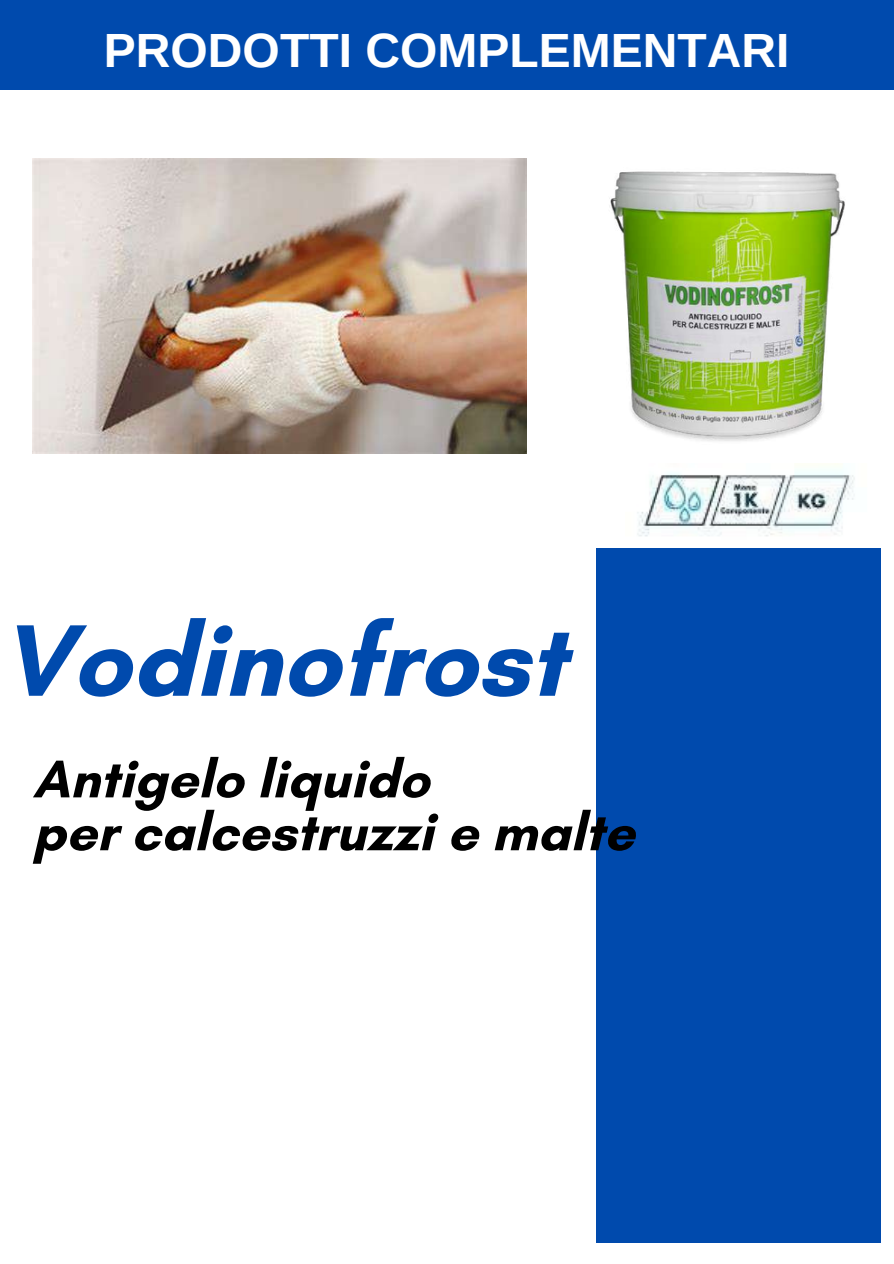
<style>
.page{position:relative;width:894px;height:1264px;background:#fff}
.page>*{position:absolute;margin:0;border:0;box-sizing:border-box;transform-origin:0 0}
.t1{font:700 103.5px "Glacial Indifference";color:#004aad}
.t2{font:700 54px/52.8px "Glacial Indifference";color:#000}
.t3{font:700 48px "Arimo";color:#fff}
</style>
<div class="page">
<div style="left:596px;top:548px;width:285px;height:694px;background:#004aad"></div>
<div style="left:0;top:0;width:893px;height:89px;background:#004aad"></div>
<img style="left:609px;top:171px;width:236px;height:270px">
<img style="left:33px;top:159px;width:493px;height:295px">
<img style="left:637px;top:463px;width:218px;height:74px">
<h1 class="t3" style="left:104px;top:24px;width:687px">PRODOTTI COMPLEMENTARI</h1>
<p class="t1" style="left:0;top:597px;width:566px">Vodinofrost</p>
<p class="t2" style="left:33px;top:752px;width:603px">Antigelo liquido<br>per calcestruzzi e malte</p>
</div>
